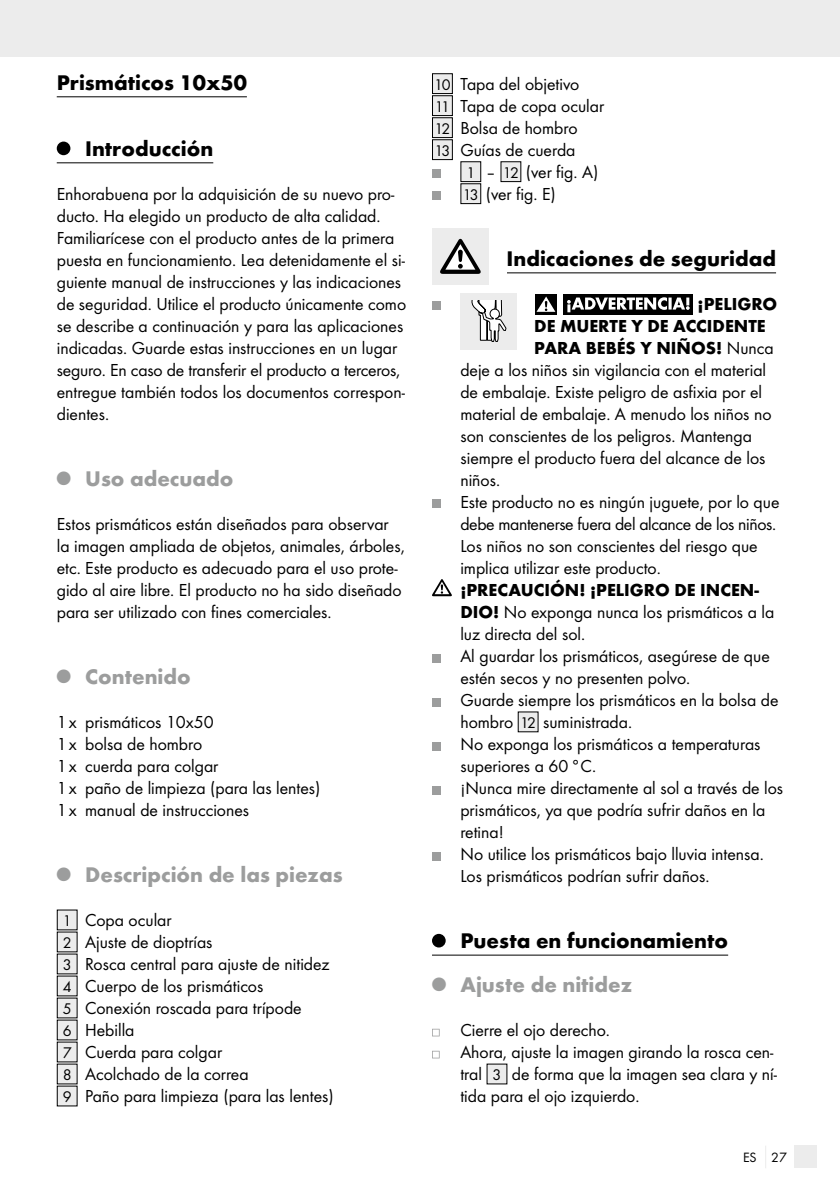
<style>
.page{position:relative;width:840px;height:1191px;background:#fff}
.page>*{position:absolute;margin:0;border:0;box-sizing:border-box;transform-origin:0 0}
.t1{font:700 22px/44px "Futura";color:#000}
.t2{font:700 22px "Futura";color:#9c9d9d}
.t3{font:18px/22px "Futura Boo";color:#000}
.t4{font:700 18px/22px "Futura";color:#000}
.t5{font:14px "Futura Boo";color:#000}
.s1{font-size:16px}
.s2{font-family:"Futura Boo";font-weight:400}
.s3{font-family:"Futura";font-weight:700}
.s4{color:#9c9d9d}
</style>
<div class="page">
<div style="left:0;top:0;width:839px;height:57px;background:#ececec"></div>
<div style="left:794px;top:1145px;width:22px;height:23px;background:#ececec"></div>
<hr style="left:57px;top:96px;width:190px;height:1px;background:#000">
<hr style="left:57px;top:162px;width:156px;height:1px;background:#000">
<div style="left:57px;top:142px;width:13px;height:13px;background:#000;border-radius:50%"></div>
<div style="left:57px;top:910px;width:20px;height:20px;background:#ececec"></div>
<div style="left:57px;top:932px;width:20px;height:20px;background:#ececec"></div>
<div style="left:57px;top:954px;width:20px;height:20px;background:#ececec"></div>
<div style="left:57px;top:976px;width:20px;height:20px;background:#ececec"></div>
<div style="left:57px;top:998px;width:20px;height:20px;background:#ececec"></div>
<div style="left:57px;top:1020px;width:20px;height:20px;background:#ececec"></div>
<div style="left:57px;top:1042px;width:20px;height:20px;background:#ececec"></div>
<div style="left:57px;top:1064px;width:20px;height:20px;background:#ececec"></div>
<div style="left:57px;top:1086px;width:20px;height:20px;background:#ececec"></div>
<hr style="left:432px;top:272px;width:343px;height:1px;background:#000">
<hr style="left:432px;top:954px;width:295px;height:1px;background:#000">
<div style="left:432px;top:74px;width:20px;height:20px;background:#ececec"></div>
<div style="left:432px;top:73px;width:20px;height:21px;border:1px solid #000"></div>
<div style="left:432px;top:96px;width:20px;height:20px;background:#ececec"></div>
<div style="left:432px;top:95px;width:20px;height:21px;border:1px solid #000"></div>
<div style="left:432px;top:118px;width:20px;height:20px;background:#ececec"></div>
<div style="left:432px;top:117px;width:20px;height:21px;border:1px solid #000"></div>
<div style="left:432px;top:140px;width:20px;height:20px;background:#ececec"></div>
<div style="left:432px;top:139px;width:20px;height:21px;border:1px solid #000"></div>
<div style="left:432px;top:170px;width:8px;height:8px;background:#9c9d9d"></div>
<div style="left:460px;top:162px;width:20px;height:20px;background:#ececec"></div>
<div style="left:460px;top:161px;width:21px;height:21px;border:1px solid #000"></div>
<div style="left:500px;top:162px;width:20px;height:20px;background:#ececec"></div>
<div style="left:500px;top:161px;width:21px;height:21px;border:1px solid #000"></div>
<div style="left:432px;top:192px;width:8px;height:8px;background:#9c9d9d"></div>
<div style="left:460px;top:184px;width:20px;height:20px;background:#ececec"></div>
<div style="left:460px;top:183px;width:21px;height:21px;border:1px solid #000"></div>
<div style="left:488px;top:228px;width:18px;height:57px;background:#fff"></div>
<div style="left:432px;top:228px;width:56px;height:57px;background:#ececec"></div>
<svg style="left:440px;top:239px;width:40px;height:35px"></svg>
<div style="left:432px;top:302px;width:8px;height:8px;background:#9c9d9d"></div>
<div style="left:460px;top:293px;width:57px;height:57px;background:#ececec"></div>
<svg style="left:471px;top:301px;width:35px;height:41px"></svg>
<div style="left:563px;top:294px;width:129px;height:20px;background:#000"></div>
<div style="left:535px;top:294px;width:21px;height:20px;background:#000"></div>
<svg style="left:536px;top:296px;width:19px;height:16px"></svg>
<svg style="left:567px;top:297px;width:122px;height:15px"></svg>
<div style="left:432px;top:500px;width:8px;height:8px;background:#9c9d9d"></div>
<svg style="left:432px;top:579px;width:19px;height:17px"></svg>
<div style="left:432px;top:654px;width:8px;height:8px;background:#9c9d9d"></div>
<div style="left:432px;top:698px;width:8px;height:8px;background:#9c9d9d"></div>
<div style="left:518px;top:712px;width:19px;height:20px;background:#ececec"></div>
<div style="left:432px;top:742px;width:8px;height:8px;background:#9c9d9d"></div>
<div style="left:432px;top:786px;width:8px;height:8px;background:#9c9d9d"></div>
<div style="left:432px;top:852px;width:8px;height:8px;background:#9c9d9d"></div>
<div style="left:432px;top:934px;width:13px;height:13px;background:#000;border-radius:50%"></div>
<svg style="left:432px;top:1028px;width:7px;height:8px"></svg>
<svg style="left:432px;top:1050px;width:7px;height:8px"></svg>
<div style="left:487px;top:1064px;width:19px;height:20px;background:#ececec"></div>
<p class="t1" style="left:57px;top:60px;width:191px">Prismáticos 10x50</p>
<p class="t1" style="left:85px;top:126px;width:130px">Introducción</p>
<p class="t3" style="left:57px;top:183px;width:351px">Enhorabuena por la adquisición de su nuevo pro&shy;ducto. Ha elegido un producto de alta calidad.<br>Familiarícese con el producto antes de la primera puesta en funcionamiento. Lea detenidamente el si&shy;guiente manual de instrucciones y las indicaciones de seguridad. Utilice el producto únicamente como se describe a continuación y para las aplicaciones indicadas. Guarde estas instrucciones en un lugar seguro. En caso de transferir el producto a terceros, entregue también todos los documentos correspon&shy;dientes.</p>
<p class="t2" style="left:57px;top:465px;width:178px"><sup>Q</sup> Uso adecuado</p>
<p class="t3" style="left:57px;top:513px;width:349px">Estos prismáticos están diseñados para observar la imagen ampliada de objetos, animales, árboles, etc. Este producto es adecuado para el uso prote&shy;gido al aire libre. El producto no ha sido diseñado para ser utilizado con fines comerciales.</p>
<p class="t2" style="left:57px;top:663px;width:135px"><sup>Q</sup> Contenido</p>
<p class="t3" style="left:57px;top:711px;width:265px">1x prismáticos 10x50<br>1x bolsa de hombro<br>1x cuerda para colgar<br>1x paño de limpieza (para las lentes)<br>1x manual de instrucciones</p>
<p class="t2" style="left:57px;top:861px;width:287px"><sup>Q</sup> Descripción de las piezas</p>
<p class="t3" style="left:63px;top:909px;width:272px"><span class="s1">1</span> Copa ocular<br><span class="s1">2</span> Ajuste de dioptrías<br><span class="s1">3</span> Rosca central para ajuste de nitidez<br><span class="s1">4</span> Cuerpo de los prismáticos<br><span class="s1">5</span> Conexión roscada para trípode<br><span class="s1">6</span> Hebilla<br><span class="s1">7</span> Cuerda para colgar<br><span class="s1">8</span> Acolchado de la correa<br><span class="s1">9</span> Paño para limpieza (para las lentes)</p>
<p class="t3" style="left:434px;top:73px;width:171px"><span class="s1">10</span> Tapa del objetivo<br><span class="s1">11</span> Tapa de copa ocular<br><span class="s1">12</span> Bolsa de hombro<br><span class="s1">13</span> Guías de cuerda</p>
<p class="t3" style="left:462px;top:161px;width:137px"><span class="s1">1</span> ‒ <span class="s1">12</span> (ver fig. A)<br><span class="s1">13</span> (ver fig. E)</p>
<p class="t1" style="left:506px;top:236px;width:271px">Indicaciones de seguridad</p>
<p class="t4" style="left:534px;top:293px;width:244px;text-indent:163px">¡PELIGRO<br>DE MUERTE Y DE ACCIDENTE<br>PARA BEBÉS Y NIÑOS! <span class="s2">Nunca</span></p>
<p class="t3" style="left:460px;top:359px;width:320px">deje a los niños sin vigilancia con el material de embalaje. Existe peligro de asfixia por el material de embalaje. A menudo los niños no son conscientes de los peligros. Mantenga siempre el producto fuera del alcance de los niños.<br>Este producto no es ningún juguete, por lo que debe mantenerse fuera del alcance de los niños.<br>Los niños no son conscientes del riesgo que implica utilizar este producto.</p>
<p class="t4" style="left:460px;top:579px;width:300px">¡PRECAUCIÓN! ¡PELIGRO DE INCEN-</p>
<p class="t3" style="left:460px;top:601px;width:324px"><span class="s3">DIO!</span> No exponga nunca los prismáticos a la luz directa del sol.<br>Al guardar los prismáticos, asegúrese de que estén secos y no presenten polvo.<br>Guarde siempre los prismáticos en la bolsa de hombro <span class="s1">12</span> suministrada.<br>No exponga los prismáticos a temperaturas superiores a 60°C.<br>¡Nunca mire directamente al sol a través de los prismáticos, ya que podría sufrir daños en la retina!<br>No utilice los prismáticos bajo lluvia intensa.<br>Los prismáticos podrían sufrir daños.</p>
<p class="t1" style="left:432px;top:918px;width:297px;text-indent:28px">Puesta en funcionamiento<br><sup>Q</sup> <span class="s4">Ajuste de nitidez</span></p>
<p class="t3" style="left:460px;top:1019px;width:318px">Cierre el ojo derecho.<br>Ahora, ajuste la imagen girando la rosca cen&shy;tral <span class="s1">3</span> de forma que la imagen sea clara y ní&shy;tida para el ojo izquierdo.</p>
<p class="t5" style="left:742px;top:1149px;width:45px">ES 27</p>
</div>
